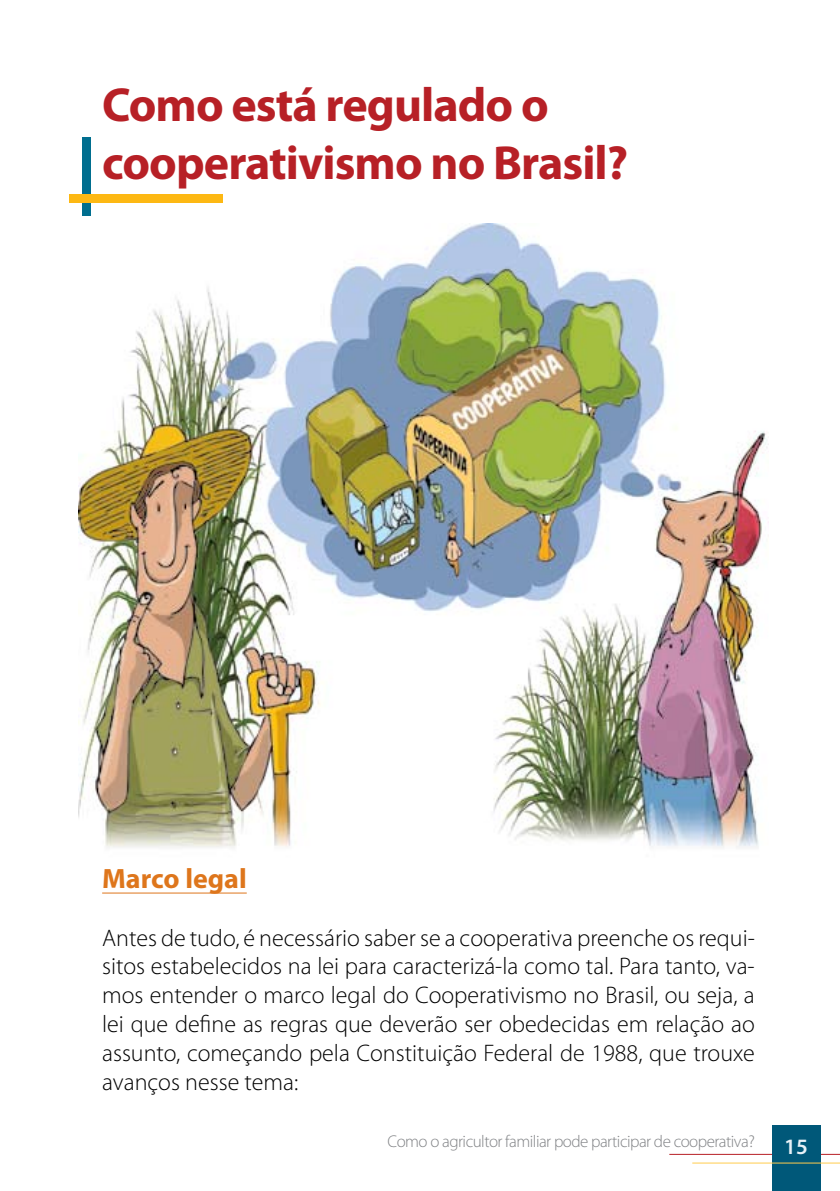
<style>
.page{position:relative;width:840px;height:1191px;background:#fff}
.page>*{position:absolute;margin:0;border:0;box-sizing:border-box;transform-origin:0 0}
.t1{font:700 48px/58px "Myriad Pro";letter-spacing:-.02em;color:#b72026}
.t2{font:700 28px "Myriad Pro";color:#de761c}
.t3{font:300 24px/28.8px "Myriad Pro";color:#000;text-align:justify}
.t4{font:600 22px "Myriad Pro";color:#e7f1f7}
.t5{font:300 17px "Myriad Pro";letter-spacing:-.03em;color:#808285}
</style>
<div class="page">
<hr style="left:669px;top:1154px;width:170px;height:1px;background:#b72026">
<div style="left:771px;top:1125px;width:48px;height:66px;background:#005879"></div>
<hr style="left:692px;top:1162px;width:147px;height:1px;background:#ffcc4e">
<img style="left:78px;top:223px;width:689px;height:625px">
<hr style="left:102px;top:892px;width:144px;height:1px;background:#de761c">
<div style="left:83px;top:137px;width:8px;height:79px;background:#006e8f"></div>
<div style="left:70px;top:195px;width:153px;height:8px;background:#fdb813"></div>
<h1 class="t1" style="left:102px;top:74px;width:527px">Como está regulado o cooperativismo no Brasil?</h1>
<p class="t2" style="left:102px;top:860px;width:146px">Marco legal</p>
<p class="t3" style="left:102px;top:923px;width:654px">Antes de tudo, é necessário saber se a cooperativa preenche os requi&shy;sitos estabelecidos na lei para caracterizá-la como tal. Para tanto, va&shy;mos entender o marco legal do Cooperativismo no Brasil, ou seja, a lei que define as regras que deverão ser obedecidas em relação ao assunto, começando pela Constituição Federal de 1988, que trouxe avanços nesse tema:</p>
<p class="t5" style="left:387px;top:1131px;width:368px">Como o agricultor familiar pode participar de cooperativa?</p>
<p class="t4" style="left:783px;top:1132px;width:25px">15</p>
</div>
